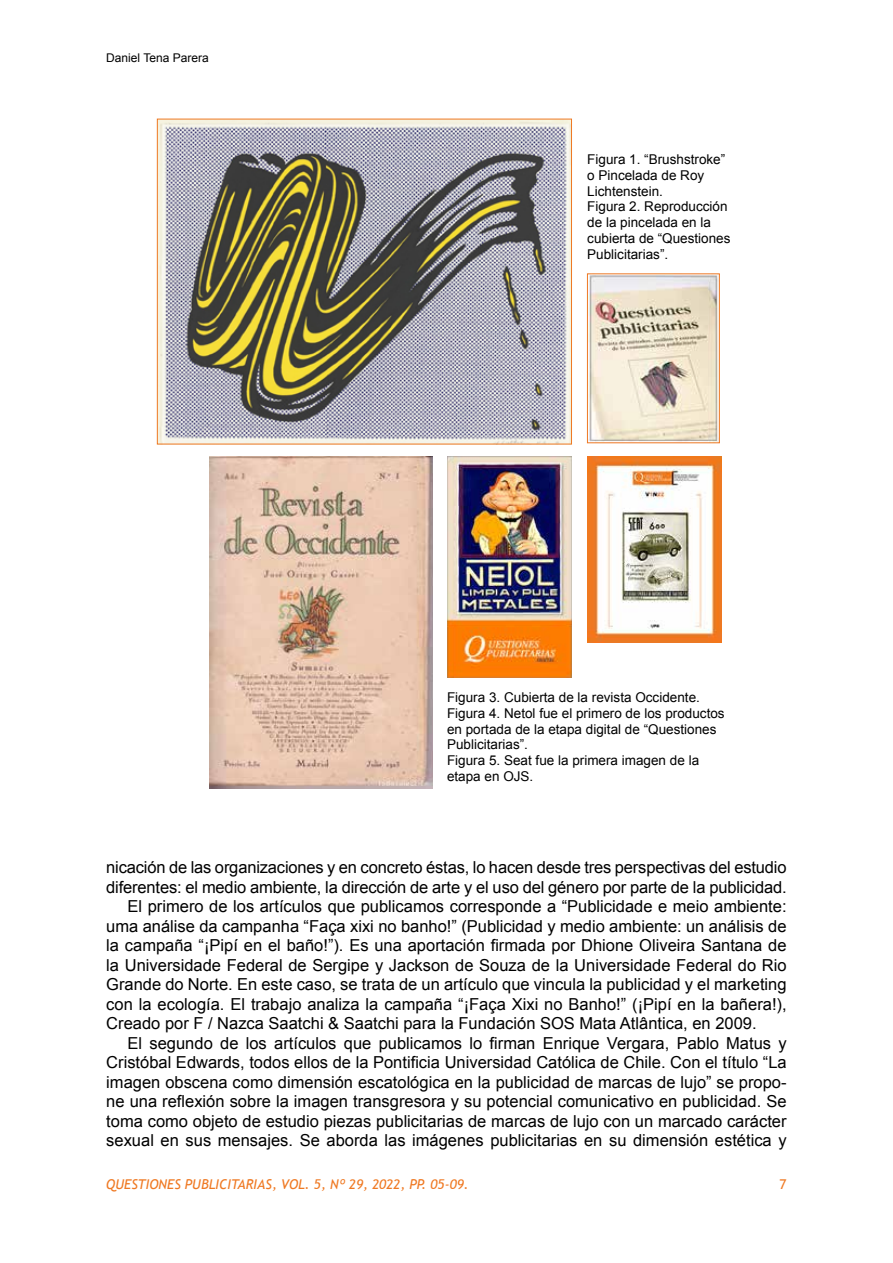
<style>
.page{position:relative;width:893px;height:1263px;background:#fff}
.page>*{position:absolute;margin:0;border:0;box-sizing:border-box;transform-origin:0 0}
.t1{font:16.5px "Arial";color:#000}
.t2{font:13.5px/15.8px "Arial";color:#000}
.t3{font:italic 13.5px "Trebuchet MS";color:#ef7923}
.t4{font:13.5px "Trebuchet MS";color:#ef7923}
.t5{font:12px "Arial";color:#000}
</style>
<div class="page">
<img style="left:159px;top:121px;width:411px;height:321px">
<div style="left:157px;top:119px;width:415px;height:325px;border:1px solid #ef7923"></div>
<img style="left:589px;top:276px;width:129px;height:165px">
<div style="left:587px;top:274px;width:133px;height:169px;border:1px solid #ef7923"></div>
<img style="left:210px;top:456px;width:222px;height:332px">
<img style="left:447px;top:456px;width:125px;height:221px">
<img style="left:587px;top:456px;width:134px;height:186px">
<p class="t5" style="left:106px;top:50px;width:104px">Daniel Tena Parera</p>
<p class="t2" style="left:587px;top:152px;width:145px">Figura 1. “Brushstroke” o Pincelada de Roy<br>Lichtenstein.<br>Figura 2. Reproducción de la pincelada en la cubierta de “Questiones<br>Publicitarias”.</p>
<p class="t2" style="left:447px;top:690px;width:279px">Figura 3. Cubierta de la revista Occidente.<br>Figura 4. Netol fue el primero de los productos en portada de la etapa digital de “Questiones Publicitarias”.<br>Figura 5. Seat fue la primera imagen de la etapa en OJS.</p>
<p class="t1" style="left:106px;top:856px;width:682px">nicación de las organizaciones y en concreto éstas, lo hacen desde tres perspectivas del estudio</p>
<p class="t1" style="left:106px;top:876px;width:682px">diferentes: el medio ambiente, la dirección de arte y el uso del género por parte de la publicidad.</p>
<p class="t1" style="left:128px;top:895px;width:661px">El primero de los artículos que publicamos corresponde a “Publicidade e meio ambiente:</p>
<p class="t1" style="left:106px;top:915px;width:682px">uma análise da campanha “Faça xixi no banho!” (Publicidad y medio ambiente: un análisis de</p>
<p class="t1" style="left:106px;top:934px;width:682px">la campaña “¡Pipí en el baño!”). Es una aportación firmada por Dhione Oliveira Santana de</p>
<p class="t1" style="left:106px;top:954px;width:682px">la Universidade Federal de Sergipe y Jackson de Souza de la Universidade Federal do Rio</p>
<p class="t1" style="left:106px;top:973px;width:682px">Grande do Norte. En este caso, se trata de un artículo que vincula la publicidad y el marketing</p>
<p class="t1" style="left:106px;top:993px;width:682px">con la ecología. El trabajo analiza la campaña “¡Faça Xixi no Banho!” (¡Pipí en la bañera!),</p>
<p class="t1" style="left:106px;top:1012px;width:652px">Creado por F / Nazca Saatchi &amp; Saatchi para la Fundación SOS Mata Atlântica, en 2009.</p>
<p class="t1" style="left:128px;top:1032px;width:661px">El segundo de los artículos que publicamos lo firman Enrique Vergara, Pablo Matus y</p>
<p class="t1" style="left:106px;top:1051px;width:682px">Cristóbal Edwards, todos ellos de la Pontificia Universidad Católica de Chile. Con el título “La</p>
<p class="t1" style="left:106px;top:1071px;width:682px">imagen obscena como dimensión escatológica en la publicidad de marcas de lujo” se propo-</p>
<p class="t1" style="left:106px;top:1090px;width:682px">ne una reflexión sobre la imagen transgresora y su potencial comunicativo en publicidad. Se</p>
<p class="t1" style="left:106px;top:1110px;width:682px">toma como objeto de estudio piezas publicitarias de marcas de lujo con un marcado carácter</p>
<p class="t1" style="left:106px;top:1129px;width:682px">sexual en sus mensajes. Se aborda las imágenes publicitarias en su dimensión estética y</p>
<p class="t3" style="left:106px;top:1176px;width:364px">QUESTIONES PUBLICITARIAS, VOL. 5, Nº 29, 2022, PP. 05-09.</p>
<p class="t4" style="left:780px;top:1176px;width:9px">7</p>
</div>
